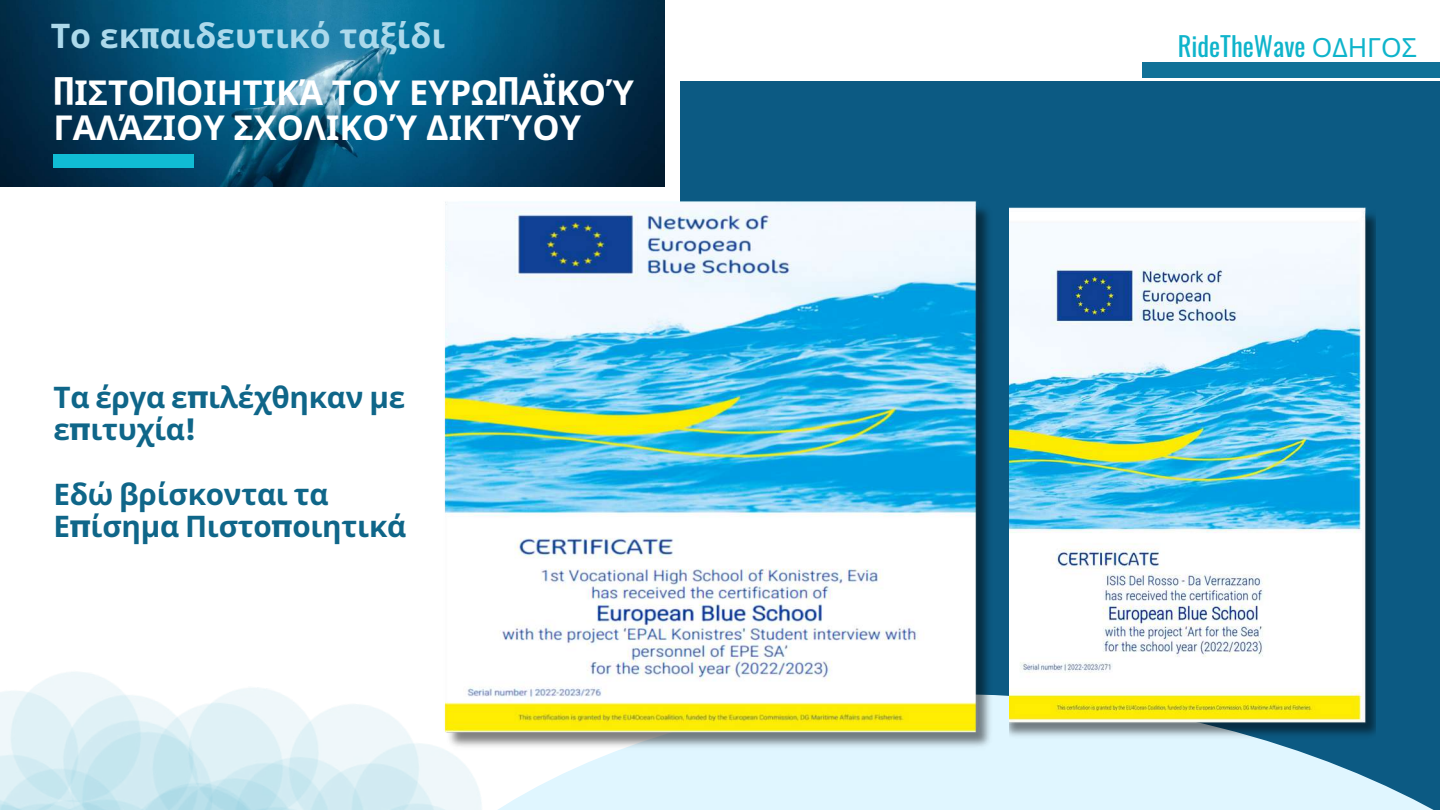
<style>
.page{position:relative;width:1440px;height:810px;background:#fff}
.page>*{position:absolute;margin:0;border:0;box-sizing:border-box;transform-origin:0 0}
.t1{font:700 34.3px/35.2px "Noto Sans";color:#fff}
.t2{font:700 33.9px "Noto Sans";color:#acd9eb}
.t3{font:700 29.7px/32.2px "Noto Sans";letter-spacing:-.01em;color:#0f6689}
.t4{font:26.4px "Oswald";color:#0fb4cb}
.s1{font-family:"Oswald"}
.s2{font-family:"Poppins"}
.s3{font-family:"Noto Sans"}
</style>
<div class="page">
<div style="left:680px;top:81px;width:760px;height:729px;background:#0c5a83"></div>
<img style="left:0;top:0;width:664px;height:186px">
<div style="left:53px;top:154px;width:141px;height:13px;background:#10bcd4"></div>
<svg style="left:505px;top:665px;width:929px;height:145px;fill:#e0f6ff"></svg>
<img style="left:444px;top:201px;width:552px;height:552px">
<img style="left:1010px;top:207px;width:365px;height:539px">
<div style="left:1142px;top:62px;width:298px;height:16px;background:#107198"></div>
<img style="left:0;top:650px;width:505px;height:160px">
<p class="t2" style="left:51px;top:12px;width:396px">Το εκ<span class="s1">π</span>αιδευτικό ταξίδι</p>
<p class="t1" style="left:53px;top:74px;width:582px"><span class="s1">Π</span>ΙΣΤΟ<span class="s1">Π</span>ΟΙΗΤΙΚΆ ΤΟΥ ΕΥΡΩ<span class="s1">Π</span>ΑΪΚΟΎ<br>ΓΑΛΆΖΙΟΥ ΣΧΟΛΙΚΟΎ ΔΙΚΤΎΟΥ</p>
<p class="t3" style="left:53px;top:380px;width:353px">Τα έργα ε<span class="s2">π</span>ιλέχθηκαν με ε<span class="s2">π</span>ιτυχία<span class="s2">!</span></p>
<p class="t3" style="left:53px;top:477px;width:354px">Εδώ βρίσκονται τα<br>Ε<span class="s2">π</span>ίσημα Πιστο<span class="s2">π</span>οιητικά</p>
<p class="t4" style="left:1178px;top:25px;width:241px">RideTheWave <span class="s3">ΟΔΗΓΟΣ</span></p>
</div>
